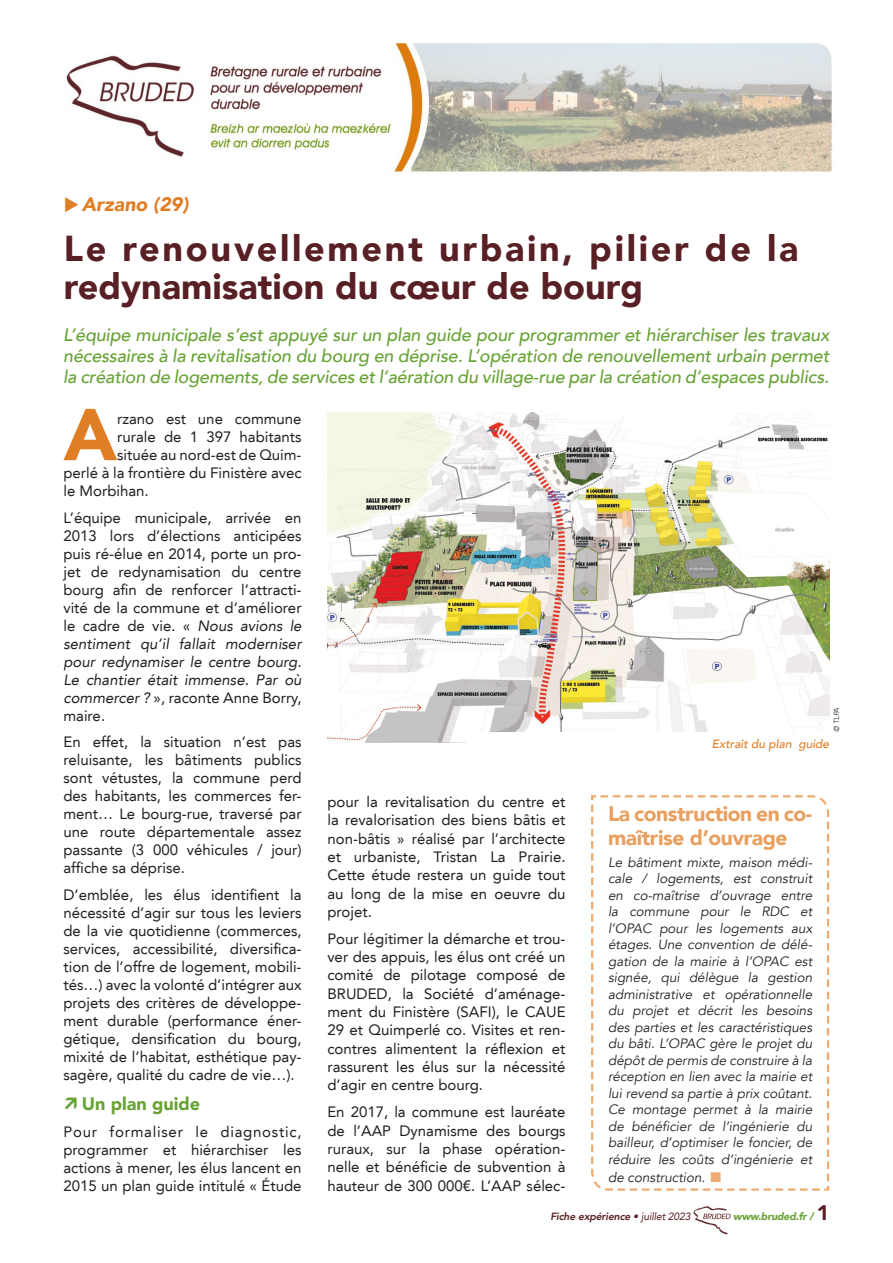
<style>
.page{position:relative;width:893px;height:1263px;background:#fff}
.page>*{position:absolute;margin:0;border:0;box-sizing:border-box;transform-origin:0 0}
.t1{font:900 72.45px "Avenir LT";color:#e07e26}
.t2{font:900 36px/37.5px "Avenir LT";letter-spacing:.075em;color:#581f24}
.t3{font:900 21px/24px "Avenir LT";letter-spacing:-.02em;color:#e99f5e}
.t4{font:italic 900 19.5px "Avenir LT";color:#e07e26}
.t5{font:italic 500 18px/21px "Avenir LT";letter-spacing:-.01em;color:#68a335;text-align:justify}
.t6{font:900 18px "Avenir LT";color:#68a335}
.t7{font:15px/18px "Avenir LT";color:#231f20;text-align:justify}
.t8{font:italic 13.5px/16.5px "Avenir LT";color:#231f20;text-align:justify}
.t9{font:italic 500 12px "Avenir LT";color:#e07e26}
.t10{font:italic 800 10.5px "Avenir LT";letter-spacing:-.02em;color:#581f24}
.t11{font:italic 900 10.5px "Avenir LT";letter-spacing:-.02em;color:#68a335}
.t12{font:italic 300 7.5px "Avenir LT";color:#231f20}
.s1{font-style:italic}
.s2{font-weight:400}
.s3{font-style:normal;font-size:21px;color:#581f24}
</style>
<div class="page">
<img style="left:693px;top:1206px;width:37px;height:29px">
<svg style="left:591px;top:795px;width:239px;height:396px"></svg>
<img style="left:327px;top:413px;width:502px;height:330px">
<div style="left:466px;top:732px;width:363px;height:30px;background:#fff"></div>
<img style="left:66px;top:43px;width:766px;height:129px">
<svg style="left:711px;top:1172px;width:10px;height:10px"></svg>
<p class="t4" style="left:64px;top:193px;width:126px">◆Arzano (29)</p>
<p class="t2" style="left:64px;top:229px;width:736px">Le renouvellement urbain, pilier de la redynamisation du cœur de bourg</p>
<p class="t5" style="left:63px;top:324px;width:768px">L’équipe municipale s’est appuyé sur un plan guide pour programmer et hiérarchiser les travaux nécessaires à la revitalisation du bourg en déprise. L’opération de renouvellement urbain permet la création de logements, de services et l’aération du village-rue par la création d’espaces publics.</p>
<p class="t1" style="left:64px;top:391px;width:55px">A</p>
<p class="t7" style="left:117px;top:410px;width:186px">rzano est une commune</p>
<p class="t7" style="left:117px;top:428px;width:186px">rurale de 1 397 habitants</p>
<p class="t7" style="left:117px;top:446px;width:186px">située au nord-est de Quim-</p>
<p class="t7" style="left:63px;top:464px;width:240px">perlé à la frontière du Finistère avec</p>
<p class="t7" style="left:63px;top:482px;width:87px">le Morbihan.</p>
<p class="t7" style="left:63px;top:509px;width:240px">L’équipe municipale, arrivée en 2013 lors d’élections anticipées puis ré-élue en 2014, porte un pro&shy;jet de redynamisation du centre bourg afin de renforcer l’attracti&shy;vité de la commune et d’améliorer le cadre de vie. « <span class="s1">Nous avions le sentiment qu’il fallait moderniser pour redynamiser le centre bourg.<br>Le chantier était immense. Par où commercer ?</span> », raconte Anne Borry, maire.</p>
<p class="t7" style="left:63px;top:733px;width:240px">En effet, la situation n’est pas reluisante, les bâtiments publics sont vétustes, la commune perd des habitants, les commerces fer&shy;ment… Le bourg-rue, traversé par une route départementale assez passante (3 000 véhicules / jour) affiche sa déprise.</p>
<p class="t7" style="left:63px;top:886px;width:240px">D’emblée, les élus identifient la nécessité d’agir sur tous les leviers de la vie quotidienne (commerces, services, accessibilité, diversifica&shy;tion de l’offre de logement, mobili&shy;tés…) avec la volonté d’intégrer aux projets des critères de développe&shy;ment durable (performance éner&shy;gétique, densification du bourg, mixité de l’habitat, esthétique pay&shy;sagère, qualité du cadre de vie…).</p>
<p class="t6" style="left:82px;top:1093px;width:120px">Un plan guide</p>
<p class="t7" style="left:63px;top:1122px;width:240px">Pour formaliser le diagnostic, programmer et hiérarchiser les actions à mener, les élus lancent en 2015 un plan guide intitulé « Étude</p>
<p class="t12" style="left:832px;top:732px;width:26px;rotate:-90deg">© TLPA</p>
<p class="t9" style="left:712px;top:737px;width:119px">Extrait du plan guide</p>
<p class="t7" style="left:327px;top:793px;width:240px">pour la revitalisation du centre et la revalorisation des biens bâtis et non-bâtis » réalisé par l’architecte et urbaniste, Tristan La Prairie.<br>Cette étude restera un guide tout au long de la mise en oeuvre du projet.</p>
<p class="t7" style="left:327px;top:929px;width:240px">Pour légitimer la démarche et trou&shy;ver des appuis, les élus ont créé un comité de pilotage composé de BRUDED, la Société d’aménage&shy;ment du Finistère (SAFI), le CAUE 29 et Quimperlé co. Visites et ren&shy;contres alimentent la réflexion et rassurent les élus sur la nécessité d’agir en centre bourg.</p>
<p class="t7" style="left:327px;top:1103px;width:240px">En 2017, la commune est lauréate de l’AAP Dynamisme des bourgs ruraux, sur la phase opération&shy;nelle et bénéficie de subvention à hauteur de 300 000€. L’AAP sélec-</p>
<p class="t3" style="left:608px;top:802px;width:206px">La construction en co&shy;maîtrise d’ouvrage</p>
<p class="t8" style="left:608px;top:854px;width:206px">Le bâtiment mixte, maison médi&shy;cale / logements, est construit en co-maîtrise d’ouvrage entre la commune pour le RDC et l’OPAC pour les logements aux étages. Une convention de délé&shy;gation de la mairie à l’OPAC est signée, qui délègue la gestion administrative et opérationnelle du projet et décrit les besoins des parties et les caractéristiques du bâti. L’OPAC gère le projet du dépôt de permis de construire à la réception en lien avec la mairie et lui revend sa partie à prix coûtant.<br>Ce montage permet à la mairie de bénéficier de l’ingénierie du bailleur, d’optimiser le foncier, de réduire les coûts d’ingénierie et</p>
<p class="t8" style="left:608px;top:1169px;width:99px">de construction.</p>
<p class="t10" style="left:550px;top:1210px;width:142px">Fiche expérience • <span class="s2">juillet 2023</span></p>
<p class="t11" style="left:733px;top:1210px;width:97px">www.bruded.fr / <span class="s3">1</span></p>
</div>
